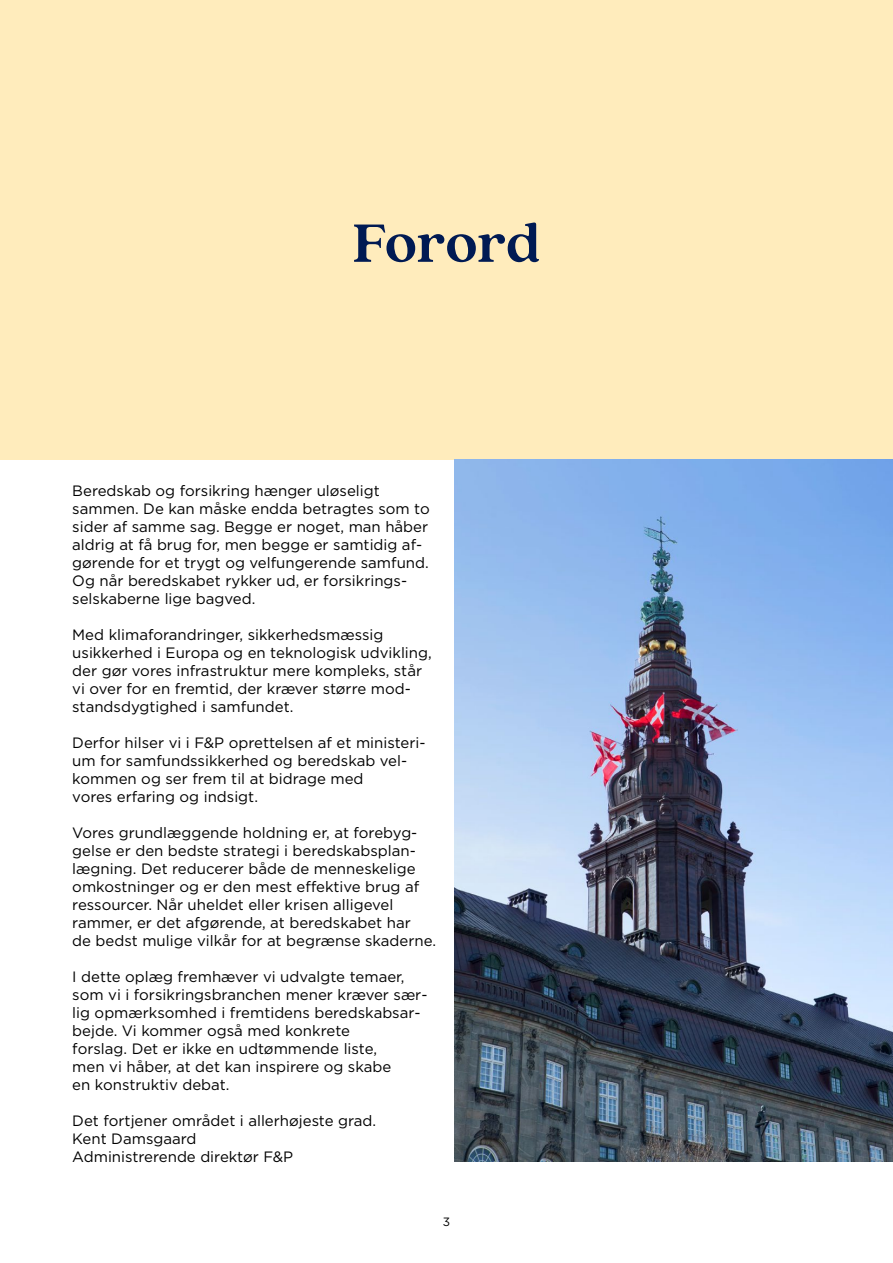
<style>
.page{position:relative;width:893px;height:1263px;background:#fff}
.page>*{position:absolute;margin:0;border:0;box-sizing:border-box;transform-origin:0 0}
.t1{font:700 60px "Quincy CFF&P";letter-spacing:-.01em;color:#001a53}
.t2{font:15px/18px "Gotham";color:#000}
.t3{font:12px "Gotham";color:#000}
</style>
<div class="page">
<div style="left:0;top:0;width:893px;height:460px;background:#ffecbc"></div>
<img style="left:455px;top:460px;width:438px;height:702px">
<h1 class="t1" style="left:352px;top:207px;width:190px">Forord</h1>
<p class="t2" style="left:72px;top:481px;width:359px">Beredskab og forsikring hænger uløseligt sammen. De kan måske endda betragtes som to sider af samme sag. Begge er noget, man håber aldrig at få brug for, men begge er samtidig af&shy;gørende for et trygt og velfungerende samfund.<br>Og når beredskabet rykker ud, er forsikrings&shy;selskaberne lige bagved.</p>
<p class="t2" style="left:72px;top:625px;width:361px">Med klimaforandringer, sikkerhedsmæssig usikkerhed i Europa og en teknologisk udvikling, der gør vores infrastruktur mere kompleks, står vi over for en fremtid, der kræver større mod&shy;standsdygtighed i samfundet.</p>
<p class="t2" style="left:72px;top:733px;width:355px">Derfor hilser vi i F&amp;P oprettelsen af et ministeri&shy;um for samfundssikkerhed og beredskab vel&shy;kommen og ser frem til at bidrage med<br>vores erfaring og indsigt.</p>
<p class="t2" style="left:72px;top:823px;width:365px">Vores grundlæggende holdning er, at forebyg&shy;gelse er den bedste strategi i beredskabsplan&shy;lægning. Det reducerer både de menneskelige omkostninger og er den mest effektive brug af ressourcer. Når uheldet eller krisen alligevel rammer, er det afgørende, at beredskabet har<br>de bedst mulige vilkår for at begrænse skaderne.</p>
<p class="t2" style="left:72px;top:967px;width:357px">I dette oplæg fremhæver vi udvalgte temaer, som vi i forsikringsbranchen mener kræver sær&shy;lig opmærksomhed i fremtidens beredskabsar&shy;bejde. Vi kommer også med konkrete<br>forslag. Det er ikke en udtømmende liste,<br>men vi håber, at det kan inspirere og skabe<br>en konstruktiv debat.</p>
<p class="t2" style="left:72px;top:1111px;width:305px">Det fortjener området i allerhøjeste grad.<br>Kent Damsgaard<br>Administrerende direktør F&amp;P</p>
<p class="t3" style="left:443px;top:1214px;width:9px">3</p>
</div>
